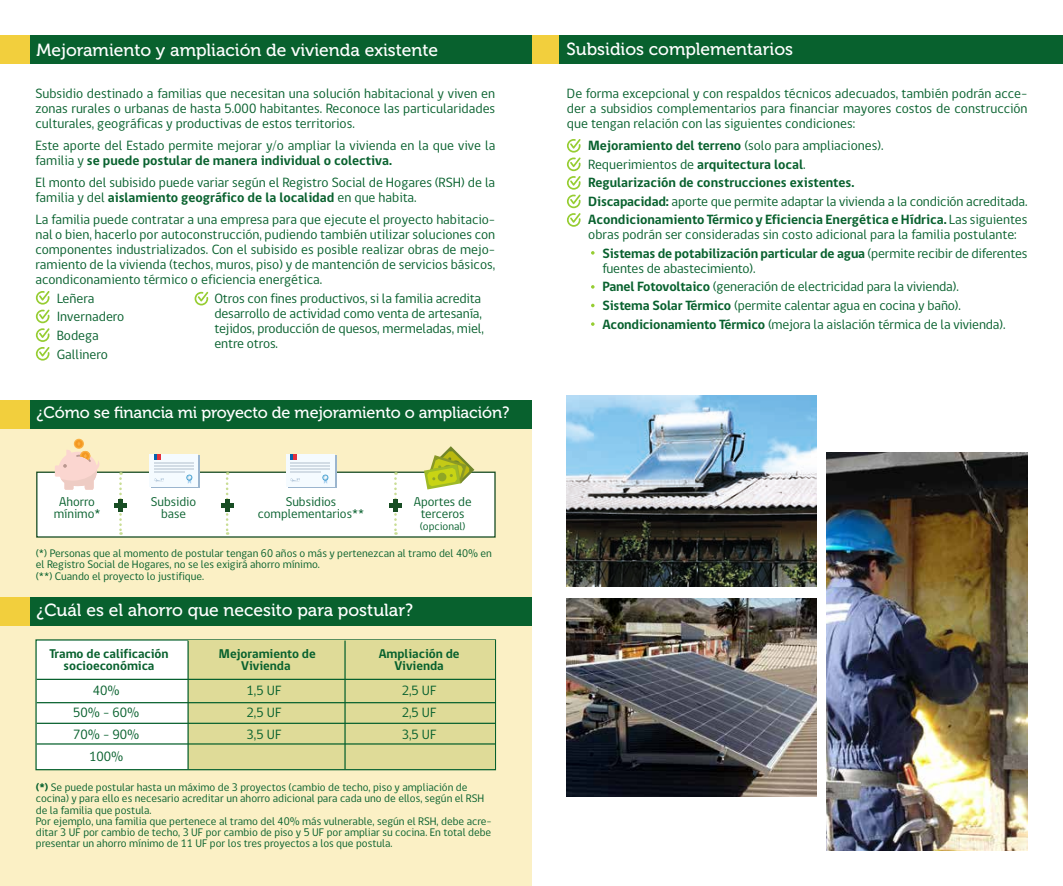
<style>
.page{position:relative;width:1063px;height:886px;background:#fff}
.page>*{position:absolute;margin:0;border:0;box-sizing:border-box;transform-origin:0 0}
.t1{font:17.5px "Museo 500";color:#fff}
.t2{font:16.25px "Museo 500";letter-spacing:-.01em;color:#fff}
.t3{font:13.75px/15px "gob CL";color:#08612e}
.t4{font:700 13.75px/18.5px "gob CL";color:#08612e}
.t5{font:700 13px/12px "gob CL";color:#08612e;text-align:center}
.t6{font:13px/12px "gob CL";color:#08612e;text-align:center}
.t7{font:11.25px/11.2px "gob CL";color:#08612e}
.s1{font-weight:700}
.s2{font-weight:400}
</style>
<div class="page">
<div style="left:533px;top:35px;width:530px;height:29px;background:#08612e"></div>
<div style="left:503px;top:35px;width:55px;height:29px;background:#f2cf3d"></div>
<div style="left:0;top:415px;width:531px;height:471px;background:#fbf0c5"></div>
<div style="left:18px;top:400px;width:514px;height:29px;background:#08612e"></div>
<div style="left:18px;top:597px;width:514px;height:29px;background:#08612e"></div>
<div style="left:0;top:597px;width:29px;height:29px;background:#f2cf3d"></div>
<div style="left:0;top:400px;width:29px;height:29px;background:#f2cf3d"></div>
<div style="left:18px;top:35px;width:514px;height:29px;background:#08612e"></div>
<div style="left:0;top:35px;width:29px;height:29px;background:#f2cf3d"></div>
<svg style="left:567px;top:139px;width:14px;height:88px"></svg>
<img style="left:567px;top:599px;width:250px;height:198px">
<img style="left:567px;top:395px;width:250px;height:191px">
<img style="left:826px;top:452px;width:202px;height:398px">
<svg style="left:36px;top:291px;width:14px;height:70px"></svg>
<div style="left:35px;top:639px;width:461px;height:131px;background:#fff;border:1px solid #08612e"></div>
<div style="left:188px;top:640px;width:307px;height:129px;background:#dfdb98"></div>
<hr style="left:187px;top:640px;width:2px;height:129px;background:#08612e">
<hr style="left:37px;top:679px;width:458px;height:1px;background:#08612e">
<hr style="left:37px;top:702px;width:458px;height:1px;background:#08612e">
<hr style="left:37px;top:723px;width:458px;height:1px;background:#08612e">
<hr style="left:37px;top:743px;width:458px;height:1px;background:#08612e">
<hr style="left:344px;top:640px;width:2px;height:129px;background:#08612e">
<svg style="left:591px;top:251px;width:4px;height:4px"></svg>
<svg style="left:591px;top:285px;width:4px;height:4px"></svg>
<svg style="left:591px;top:304px;width:4px;height:3px"></svg>
<svg style="left:591px;top:322px;width:4px;height:4px"></svg>
<svg style="left:195px;top:292px;width:13px;height:13px"></svg>
<div style="left:36px;top:471px;width:460px;height:67px;background:#fff;border:1px solid #184d24"></div>
<div style="left:75px;top:440px;width:8px;height:7px;background:#f49c28;border-radius:50%"></div>
<svg style="left:55px;top:441px;width:44px;height:49px"></svg>
<svg style="left:119px;top:472px;width:3px;height:63px"></svg>
<svg style="left:226px;top:472px;width:2px;height:63px"></svg>
<svg style="left:394px;top:472px;width:3px;height:63px"></svg>
<svg style="left:152px;top:456px;width:48px;height:32px"></svg>
<div style="left:150px;top:454px;width:48px;height:32px;background:#f5fbff"></div>
<svg style="left:186px;top:474px;width:7px;height:10px"></svg>
<hr style="left:154px;top:465px;width:40px;height:2px;background:#d2dce5">
<hr style="left:154px;top:463px;width:40px;height:1px;background:#d2dce5">
<hr style="left:154px;top:468px;width:40px;height:2px;background:#d2dce5">
<hr style="left:154px;top:471px;width:30px;height:1px;background:#d2dce5">
<svg style="left:154px;top:454px;width:6px;height:6px"></svg>
<svg style="left:154px;top:478px;width:10px;height:4px"></svg>
<div style="left:288px;top:456px;width:48px;height:32px;background:#f5fbff"></div>
<div style="left:286px;top:454px;width:48px;height:32px;background:#f5fbff"></div>
<svg style="left:322px;top:474px;width:7px;height:10px"></svg>
<hr style="left:290px;top:465px;width:40px;height:2px;background:#d2dce5">
<hr style="left:290px;top:463px;width:40px;height:1px;background:#d2dce5">
<hr style="left:290px;top:468px;width:40px;height:2px;background:#d2dce5">
<hr style="left:290px;top:471px;width:30px;height:1px;background:#d2dce5">
<svg style="left:290px;top:454px;width:7px;height:6px"></svg>
<svg style="left:290px;top:478px;width:10px;height:4px"></svg>
<hr style="left:119px;top:500px;width:4px;height:12px;background:#184d24">
<hr style="left:115px;top:504px;width:12px;height:4px;background:#184d24">
<hr style="left:225px;top:500px;width:4px;height:12px;background:#184d24">
<hr style="left:221px;top:504px;width:12px;height:4px;background:#184d24">
<div style="left:393px;top:500px;width:5px;height:12px;background:#184d24"></div>
<hr style="left:389px;top:504px;width:12px;height:4px;background:#184d24">
<svg style="left:424px;top:446px;width:50px;height:43px"></svg>
<p class="t1" style="left:36px;top:40px;width:403px">Mejoramiento y ampliación de vivienda existente</p>
<p class="t3" style="left:35px;top:86px;width:461px;text-align:justify">Subsidio destinado a familias que necesitan una solución habitacional y viven en zonas rurales o urbanas de hasta 5.000 habitantes. Reconoce las particularidades culturales, geográficas y productivas de estos territorios.</p>
<p class="t3" style="left:35px;top:138px;width:461px">Este aporte del Estado permite mejorar y/o ampliar la vivienda en la que vive la familia y <span class="s1">se puede postular de manera individual o colectiva.</span></p>
<p class="t3" style="left:35px;top:175px;width:461px">El monto del subisido puede variar según el Registro Social de Hogares (RSH) de la familia y del <span class="s1">aislamiento geográfico de la localidad</span> en que habita.</p>
<p class="t3" style="left:35px;top:213px;width:461px;text-align:justify">La familia puede contratar a una empresa para que ejecute el proyecto habitacio&shy;nal o bien, hacerlo por autoconstrucción, pudiendo también utilizar soluciones con componentes industrializados. Con el subisido es posible realizar obras de mejo&shy;ramiento de la vivienda (techos, muros, piso) y de mantención de servicios básicos, acondiconamiento térmico o eficiencia energética.</p>
<p class="t3" style="left:57px;top:289px;width:69px;line-height:18.5px">Leñera<br>Invernadero<br>Bodega<br>Gallinero</p>
<p class="t3" style="left:214px;top:291px;width:271px">Otros con fines productivos, si la familia acredita desarrollo de actividad como venta de artesanía, tejidos, producción de quesos, mermeladas, miel, entre otros.</p>
<p class="t2" style="left:36px;top:403px;width:474px">¿Cómo se financia mi proyecto de mejoramiento o ampliación?</p>
<p class="t6" style="left:54px;top:496px;width:48px">Ahorro mínimo*</p>
<p class="t6" style="left:151px;top:496px;width:47px">Subsidio base</p>
<p class="t6" style="left:258px;top:496px;width:108px">Subsidios complementarios**</p>
<p class="t6" style="left:414px;top:496px;width:59px">Aportes de terceros</p>
<p class="t7" style="left:420px;top:521px;width:47px">(opcional)</p>
<p class="t7" style="left:36px;top:548px;width:458px">(*) Personas que al momento de postular tengan 60 años o más y pertenezcan al tramo del 40% en el Registro Social de Hogares, no se les exigirá ahorro mínimo.<br>(**) Cuando el proyecto lo justifique.</p>
<p class="t1" style="left:36px;top:600px;width:378px">¿Cuál es el ahorro que necesito para postular?</p>
<p class="t5" style="left:49px;top:648px;width:121px">Tramo de calificación socioeconómica</p>
<p class="t5" style="left:219px;top:648px;width:98px">Mejoramiento de<br>Vivienda</p>
<p class="t5" style="left:379px;top:648px;width:82px">Ampliación de<br>Vivienda</p>
<p class="t3" style="left:73px;top:679px;width:68px;line-height:22.1px;text-align:center">40%<br>50% - 60%<br>70% - 90%<br>100%</p>
<p class="t3" style="left:247px;top:679px;width:36px;line-height:22.1px;text-align:justify">1,5 UF 2,5 UF 3,5 UF</p>
<p class="t3" style="left:402px;top:679px;width:36px;line-height:22.1px;text-align:justify">2,5 UF 2,5 UF 3,5 UF</p>
<p class="t7" style="left:36px;top:782px;width:457px"><span class="s1">(*)</span> Se puede postular hasta un máximo de 3 proyectos (cambio de techo, piso y ampliación de cocina) y para ello es necesario acreditar un ahorro adicional para cada uno de ellos, según el RSH de la familia que postula.<br>Por ejemplo, una familia que pertenece al tramo del 40% más vulnerable, según el RSH, debe acre&shy;ditar 3 UF por cambio de techo, 3 UF por cambio de piso y 5 UF por ampliar su cocina. En total debe presentar un ahorro mínimo de 11 UF por los tres proyectos a los que postula.</p>
<p class="t1" style="left:566px;top:39px;width:228px">Subsidios complementarios</p>
<p class="t3" style="left:567px;top:86px;width:462px;text-align:justify">De forma excepcional y con respaldos técnicos adecuados, también podrán acce&shy;der a subsidios complementarios para financiar mayores costos de construcción que tengan relación con las siguientes condiciones:</p>
<p class="t4" style="left:588px;top:137px;width:441px">Mejoramiento del terreno <span class="s2">(solo para ampliaciones).<br>Requerimientos de</span> arquitectura local<span class="s2">.<br></span>Regularización de construcciones existentes.<br>Discapacidad: <span class="s2">aporte que permite adaptar la vivienda a la condición acreditada.<br></span>Acondicionamiento Térmico y Eficiencia Energética e Hídrica. <span class="s2">Las siguientes</span></p>
<p class="t3" style="left:602px;top:226px;width:427px;line-height:18.5px;text-indent:-14px">obras podrán ser consideradas sin costo adicional para la familia postulante:<br><span class="s1">Sistemas de potabilización particular de agua</span> (permite recibir de diferentes</p>
<p class="t3" style="left:602px;top:259px;width:405px;line-height:18.5px">fuentes de abastecimiento).<br><span class="s1">Panel Fotovoltaico</span> (generación de electricidad para la vivienda).<br><span class="s1">Sistema Solar Térmico</span> (permite calentar agua en cocina y baño).<br><span class="s1">Acondicionamiento Térmico</span> (mejora la aislación térmica de la vivienda).</p>
</div>
